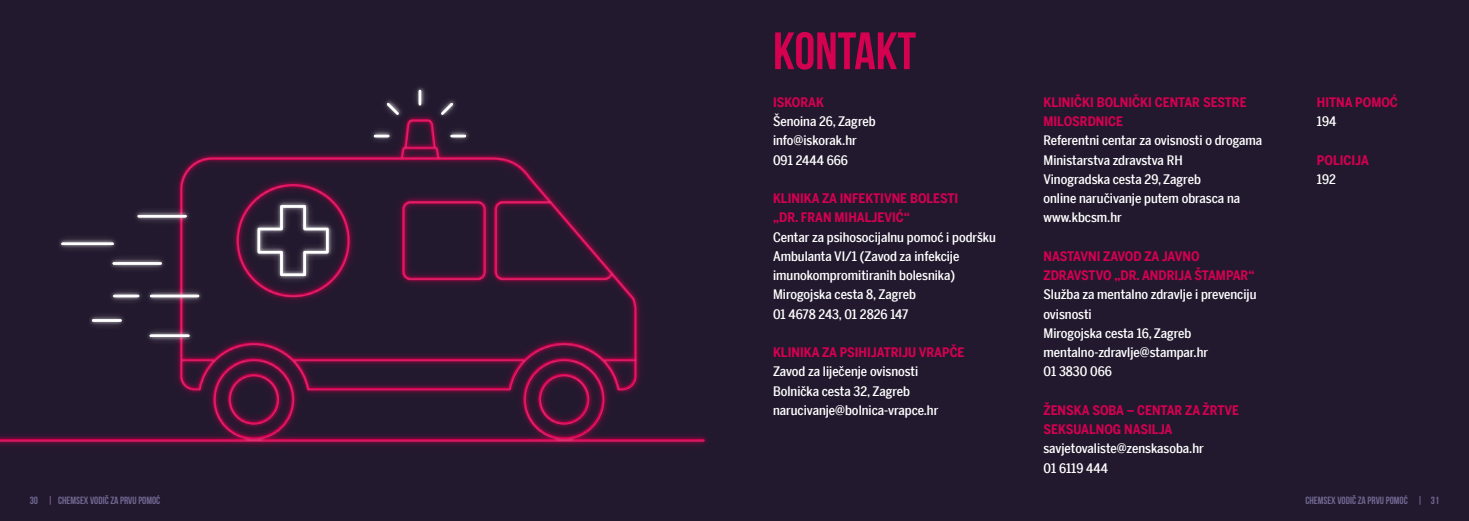
<style>
.page{position:relative;width:1469px;height:521px;background:#fff}
.page>*{position:absolute;margin:0;border:0;box-sizing:border-box;transform-origin:0 0}
.t1{font:700 52.5px "Bebas Neue";color:#d40050}
.t2{font:500 condensed 13.12px/19.2px "Benton Sans";color:#fff}
.t3{font:700 13.12px/19.2px "Benton Sans Condensed";color:#d40050}
.t4{font:700 10.5px "Bebas Neue";color:#706792}
</style>
<div class="page">
<div style="left:0;top:0;width:734px;height:521px;background:#23192e"></div>
<div style="left:734px;top:0;width:734px;height:521px;background:#23192e"></div>
<div style="left:0;top:119px;width:705px;height:323px;background:#fff;opacity:.2"></div>
<div style="left:54px;top:82px;width:420px;height:264px;background:#fff;opacity:.5"></div>
<div style="left:57px;top:86px;width:413px;height:255px;background:#fff;opacity:.8"></div>
<svg style="left:256px;top:204px;width:74px;height:73px"></svg>
<hr style="left:151px;top:334px;width:37px;height:3px;background:#fff">
<hr style="left:114px;top:262px;width:47px;height:3px;background:#fff">
<hr style="left:151px;top:295px;width:47px;height:2px;background:#fff">
<hr style="left:139px;top:215px;width:46px;height:2px;background:#fff">
<hr style="left:62px;top:243px;width:51px;height:2px;background:#fff">
<hr style="left:114px;top:295px;width:24px;height:2px;background:#fff">
<hr style="left:93px;top:319px;width:27px;height:3px;background:#fff">
<svg style="left:372px;top:89px;width:95px;height:49px"></svg>
<h1 class="t1" style="left:773px;top:22px;width:145px">KONTAKT</h1>
<p class="t3" style="left:773px;top:92px;width:53px">ISKORAK</p>
<p class="t2" style="left:773px;top:112px;width:104px">Šenoina 26, Zagreb info@iskorak.hr<br>091 2444 666</p>
<p class="t3" style="left:773px;top:189px;width:187px">KLINIKA ZA INFEKTIVNE BOLESTI „DR. FRAN MIHALJEVIĆ“</p>
<p class="t2" style="left:773px;top:227px;width:224px">Centar za psihosocijalnu pomoć i podršku<br>Ambulanta VI/1 (Zavod za infekcije imunokompromitiranih bolesnika)<br>Mirogojska cesta 8, Zagreb<br>01 4678 243, 01 2826 147</p>
<p class="t3" style="left:773px;top:343px;width:193px">KLINIKA ZA PSIHIJATRIJU VRAPČE</p>
<p class="t2" style="left:773px;top:362px;width:167px">Zavod za liječenje ovisnosti<br>Bolnička cesta 32, Zagreb narucivanje@bolnica-vrapce.hr</p>
<p class="t3" style="left:1043px;top:93px;width:205px">KLINIČKI BOLNIČKI CENTAR SESTRE<br>MILOSRDNICE</p>
<p class="t2" style="left:1043px;top:131px;width:220px">Referentni centar za ovisnosti o drogama<br>Ministarstva zdravstva RH<br>Vinogradska cesta 29, Zagreb<br>online naručivanje putem obrasca na www.kbcsm.hr</p>
<p class="t3" style="left:1043px;top:247px;width:212px">NASTAVNI ZAVOD ZA JAVNO<br>ZDRAVSTVO „DR. ANDRIJA ŠTAMPAR“</p>
<p class="t2" style="left:1043px;top:285px;width:214px">Služba za mentalno zdravlje i prevenciju ovisnosti<br>Mirogojska cesta 16, Zagreb mentalno-zdravlje@stampar.hr<br>01 3830 066</p>
<p class="t3" style="left:1043px;top:401px;width:197px">ŽENSKA SOBA – CENTAR ZA ŽRTVE<br>SEKSUALNOG NASILJA</p>
<p class="t2" style="left:1043px;top:439px;width:162px">savjetovaliste@zenskasoba.hr<br>01 6119 444</p>
<p class="t3" style="left:1316px;top:93px;width:82px">HITNA POMOĆ</p>
<p class="t2" style="left:1316px;top:112px;width:21px">194</p>
<p class="t3" style="left:1316px;top:150px;width:54px">POLICIJA</p>
<p class="t2" style="left:1316px;top:169px;width:20px">192</p>
<p class="t4" style="left:30px;top:495px;width:132px">30 | CHEMSEX VODIČ ZA PRVU POMOĆ</p>
<p class="t4" style="left:1305px;top:495px;width:135px">CHEMSEX VODIČ ZA PRVU POMOĆ | 31</p>
</div>
